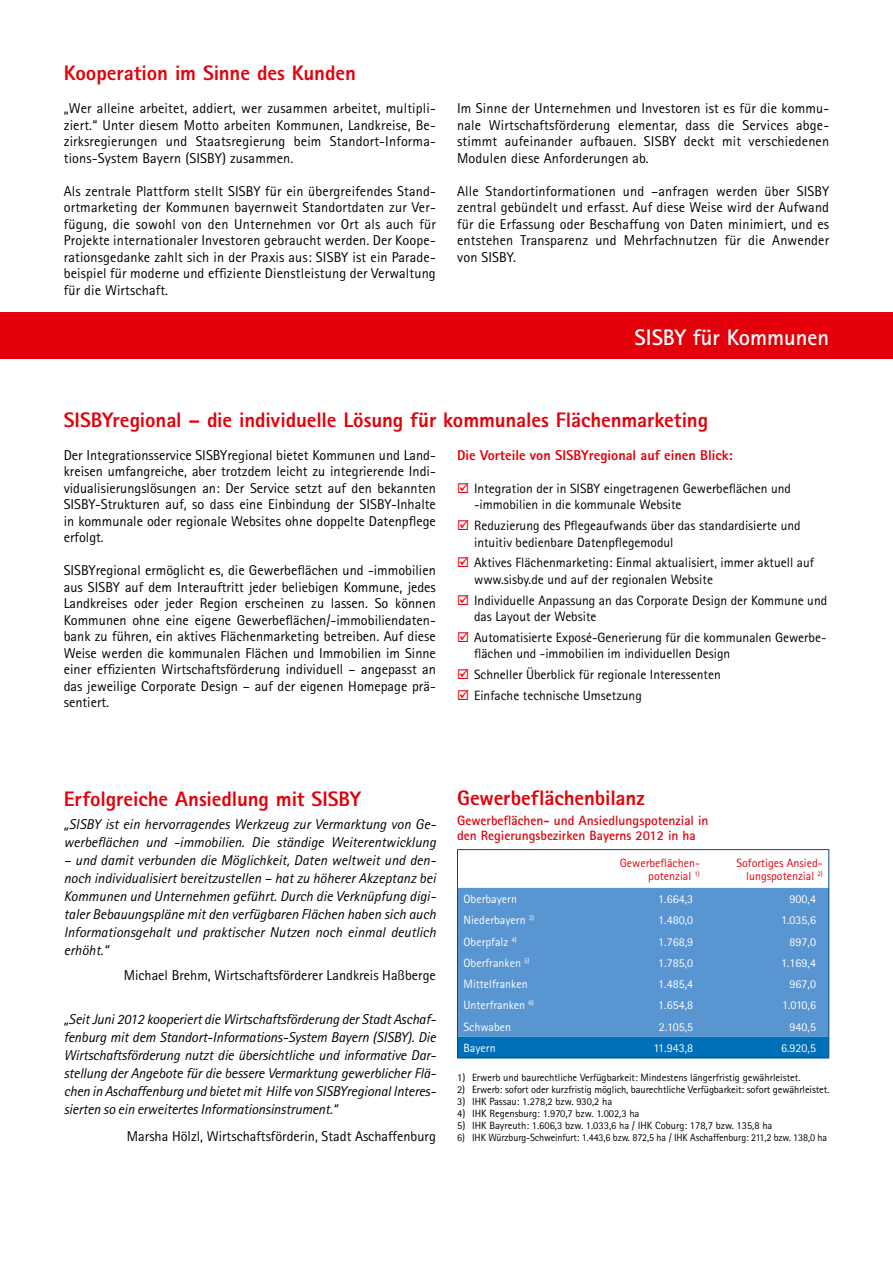
<style>
.page{position:relative;width:893px;height:1263px;background:#fff}
.page>*{position:absolute;margin:0;border:0;box-sizing:border-box;transform-origin:0 0}
.t1{font:700 22.5px "Agfa Rotis Sans Serif";color:#fff}
.t2{font:800 21px "Agfa Rotis Sans Serif";letter-spacing:-.005em;color:#e3000b}
.t3{font:14.25px/16.5px "Agfa Rotis Sans Serif";color:#000;text-align:justify}
.t4{font:italic 14.25px/18px "Agfa Rotis Sans Serif";color:#000;text-align:justify}
.t5{font:800 14.25px "Agfa Rotis Sans Serif";color:#e3000b}
.t6{font:13.5px/16.5px "Agfa Rotis Sans Serif";color:#000}
.t7{font:700 13.5px/15px "Agfa Rotis Sans Serif";color:#e3000b}
.t8{font:12px "Agfa Rotis Sans Serif";color:#fff}
.t9{font:12px/13.5px "Agfa Rotis Sans Serif";color:#e3000b;text-align:right}
.t10{font:10.5px "Agfa Rotis Sans Serif";color:#000}
.t11{font:10.5px "Agfa Rotis Sans Serif";color:#000;scale:.96 1}
.s1{color:#e3000b}
</style>
<div class="page">
<div style="left:0;top:313px;width:893px;height:46px;background:#e3000b"></div>
<hr style="left:457px;top:849px;width:149px;height:1px;background:#004888">
<hr style="left:457px;top:850px;width:1px;height:38px;background:#004888">
<hr style="left:606px;top:849px;width:100px;height:1px;background:#004888">
<hr style="left:706px;top:849px;width:123px;height:1px;background:#004888">
<hr style="left:828px;top:850px;width:1px;height:38px;background:#004888">
<svg style="left:457px;top:888px;width:372px;height:169px;background:#4d8fcc"></svg>
<hr style="left:457px;top:1057px;width:149px;height:1px;background:#004888">
<hr style="left:606px;top:1057px;width:100px;height:1px;background:#004888">
<hr style="left:706px;top:1057px;width:123px;height:1px;background:#004888">
<h2 class="t2" style="left:64px;top:60px;width:294px">Kooperation im Sinne des Kunden</h2>
<p class="t3" style="left:64px;top:100px;width:374px">„Wer alleine arbeitet, addiert, wer zusammen arbeitet, multipli&shy;ziert.“ Unter diesem Motto arbeiten Kommunen, Landkreise, Be&shy;zirksregierungen und Staatsregierung beim Standort-Informa&shy;tions-System Bayern (SISBY) zusammen.</p>
<p class="t3" style="left:64px;top:183px;width:374px">Als zentrale Plattform stellt SISBY für ein übergreifendes Stand&shy;ortmarketing der Kommunen bayernweit Standortdaten zur Ver&shy;fügung, die sowohl von den Unternehmen vor Ort als auch für Projekte internationaler Investoren gebraucht werden. Der Koope&shy;rationsgedanke zahlt sich in der Praxis aus: SISBY ist ein Parade&shy;beispiel für moderne und effiziente Dienstleistung der Verwaltung für die Wirtschaft.</p>
<p class="t3" style="left:457px;top:100px;width:374px">Im Sinne der Unternehmen und Investoren ist es für die kommu&shy;nale Wirtschaftsförderung elementar, dass die Services abge&shy;stimmt aufeinander aufbauen. SISBY deckt mit verschiedenen Modulen diese Anforderungen ab.</p>
<p class="t3" style="left:457px;top:183px;width:374px">Alle Standortinformationen und –anfragen werden über SISBY zentral gebündelt und erfasst. Auf diese Weise wird der Aufwand für die Erfassung oder Beschaffung von Daten minimiert, und es entstehen Transparenz und Mehrfachnutzen für die Anwender von SISBY.</p>
<h1 class="t1" style="left:635px;top:323px;width:196px">SISBY für Kommunen</h1>
<h2 class="t2" style="left:64px;top:406px;width:646px">SISBYregional – die individuelle Lösung für kommunales Flächenmarketing</h2>
<p class="t3" style="left:64px;top:447px;width:374px">Der Integrationsservice SISBYregional bietet Kommunen und Land&shy;kreisen umfangreiche, aber trotzdem leicht zu integrierende Indi&shy;vidualisierungslösungen an: Der Service setzt auf den bekannten SISBY-Strukturen auf, so dass eine Einbindung der SISBY-Inhalte in kommunale oder regionale Websites ohne doppelte Datenpflege erfolgt.</p>
<p class="t3" style="left:64px;top:562px;width:374px">SISBYregional ermöglicht es, die Gewerbeflächen und -immobilien aus SISBY auf dem Interauftritt jeder beliebigen Kommune, jedes Landkreises oder jeder Region erscheinen zu lassen. So können Kommunen ohne eine eigene Gewerbeflächen/-immobiliendaten&shy;bank zu führen, ein aktives Flächenmarketing betreiben. Auf diese Weise werden die kommunalen Flächen und Immobilien im Sinne einer effizienten Wirtschaftsförderung individuell – angepasst an das jeweilige Corporate Design – auf der eigenen Homepage prä&shy;sentiert.</p>
<p class="t5" style="left:457px;top:446px;width:277px">Die Vorteile von SISBYregional auf einen Blick:</p>
<p class="t6" style="left:474px;top:480px;width:318px;text-indent:-17px"><span class="s1">☑</span> Integration der in SISBY eingetragenen Gewerbeflächen und -immobilien in die kommunale Website</p>
<p class="t6" style="left:474px;top:517px;width:328px;text-indent:-17px"><span class="s1">☑</span> Reduzierung des Pflegeaufwands über das standardisierte und intuitiv bedienbare Datenpflegemodul</p>
<p class="t6" style="left:474px;top:554px;width:341px;text-indent:-17px"><span class="s1">☑</span> Aktives Flächenmarketing: Einmal aktualisiert, immer aktuell auf www.sisby.de und auf der regionalen Website</p>
<p class="t6" style="left:474px;top:592px;width:355px;text-indent:-17px"><span class="s1">☑</span> Individuelle Anpassung an das Corporate Design der Kommune und das Layout der Website</p>
<p class="t6" style="left:474px;top:629px;width:354px;text-indent:-17px"><span class="s1">☑</span> Automatisierte Exposé-Generierung für die kommunalen Gewerbe&shy;flächen und -immobilien im individuellen Design</p>
<p class="t6" style="left:457px;top:666px;width:265px"><span class="s1">☑</span> Schneller Überblick für regionale Interessenten</p>
<p class="t6" style="left:457px;top:687px;width:186px"><span class="s1">☑</span> Einfache technische Umsetzung</p>
<h2 class="t2" style="left:64px;top:786px;width:299px">Erfolgreiche Ansiedlung mit SISBY</h2>
<p class="t4" style="left:64px;top:815px;width:374px">„SISBY ist ein hervorragendes Werkzeug zur Vermarktung von Ge&shy;werbeflächen und -immobilien. Die ständige Weiterentwicklung</p>
<p class="t4" style="left:64px;top:851px;width:374px">– und damit verbunden die Möglichkeit, Daten weltweit und den&shy;noch individualisiert bereitzustellen – hat zu höherer Akzeptanz bei Kommunen und Unternehmen geführt. Durch die Verknüpfung digi&shy;taler Bebauungspläne mit den verfügbaren Flächen haben sich auch Informationsgehalt und praktischer Nutzen noch einmal deutlich erhöht.“</p>
<p class="t3" style="left:124px;top:966px;width:314px">Michael Brehm, Wirtschaftsförderer Landkreis Haßberge</p>
<p class="t4" style="left:64px;top:1010px;width:374px">„Seit Juni 2012 kooperiert die Wirtschaftsförderung der Stadt Aschaf&shy;fenburg mit dem Standort-Informations-System Bayern (SISBY). Die Wirtschaftsförderung nutzt die übersichtliche und informative Dar&shy;stellung der Angebote für die bessere Vermarktung gewerblicher Flä&shy;chen in Aschaffenburg und bietet mit Hilfe von SISBYregional Interes&shy;sierten so ein erweitertes Informationsinstrument.“</p>
<p class="t3" style="left:127px;top:1127px;width:310px">Marsha Hölzl, Wirtschaftsförderin, Stadt Aschaffenburg</p>
<h2 class="t2" style="left:457px;top:785px;width:189px">Gewerbeflächenbilanz</h2>
<p class="t7" style="left:457px;top:812px;width:253px">Gewerbeflächen- und Ansiedlungspotenzial in den Regierungsbezirken Bayerns 2012 in ha</p>
<p class="t9" style="left:620px;top:856px;width:82px">Gewerbeflächen&shy;potenzial <sup>1)</sup></p>
<p class="t9" style="left:736px;top:856px;width:88px">Sofortiges Ansied&shy;lungspotenzial <sup>2)</sup></p>
<p class="t8" style="left:463px;top:892px;width:55px">Oberbayern</p>
<p class="t8" style="left:658px;top:892px;width:36px">1.664,3</p>
<p class="t8" style="left:790px;top:892px;width:28px">900,4</p>
<p class="t8" style="left:463px;top:913px;width:72px">Niederbayern <sup>3)</sup></p>
<p class="t8" style="left:658px;top:913px;width:36px">1.480,0</p>
<p class="t8" style="left:781px;top:913px;width:36px">1.035,6</p>
<p class="t8" style="left:463px;top:934px;width:55px">Oberpfalz <sup>4)</sup></p>
<p class="t8" style="left:658px;top:934px;width:36px">1.768,9</p>
<p class="t8" style="left:790px;top:934px;width:28px">897,0</p>
<p class="t8" style="left:463px;top:956px;width:68px">Oberfranken <sup>5)</sup></p>
<p class="t8" style="left:658px;top:956px;width:36px">1.785,0</p>
<p class="t8" style="left:781px;top:956px;width:36px">1.169,4</p>
<p class="t8" style="left:463px;top:977px;width:66px">Mittelfranken</p>
<p class="t8" style="left:658px;top:977px;width:36px">1.485,4</p>
<p class="t8" style="left:790px;top:977px;width:28px">967,0</p>
<p class="t8" style="left:463px;top:998px;width:72px">Unterfranken <sup>6)</sup></p>
<p class="t8" style="left:658px;top:998px;width:36px">1.654,8</p>
<p class="t8" style="left:782px;top:998px;width:36px">1.010,6</p>
<p class="t8" style="left:463px;top:1019px;width:49px">Schwaben</p>
<p class="t8" style="left:659px;top:1019px;width:36px">2.105,5</p>
<p class="t8" style="left:790px;top:1019px;width:28px">940,5</p>
<p class="t8" style="left:463px;top:1041px;width:34px">Bayern</p>
<p class="t8" style="left:654px;top:1041px;width:41px">11.943,8</p>
<p class="t8" style="left:781px;top:1041px;width:36px">6.920,5</p>
<p class="t10" style="left:457px;top:1071px;width:345px">1) Erwerb und baurechtliche Verfügbarkeit: Mindestens längerfristig gewährleistet.</p>
<p class="t10" style="left:457px;top:1083px;width:374px">2) Erwerb: sofort oder kurzfristig möglich, baurechtliche Verfügbarkeit: sofort gewährleistet.</p>
<p class="t10" style="left:457px;top:1095px;width:157px">3) IHK Passau: 1.278,2 bzw. 930,2 ha</p>
<p class="t10" style="left:457px;top:1107px;width:184px">4) IHK Regensburg: 1.970,7 bzw. 1.002,3 ha</p>
<p class="t10" style="left:457px;top:1119px;width:317px">5) IHK Bayreuth: 1.606,3 bzw. 1.033,6 ha / IHK Coburg: 178,7 bzw. 135,8 ha</p>
<p class="t11" style="left:457px;top:1131px;width:387px">6) IHK Würzburg-Schweinfurt: 1.443,6 bzw. 872,5 ha / IHK Aschaffenburg: 211,2 bzw. 138,0 ha</p>
</div>
